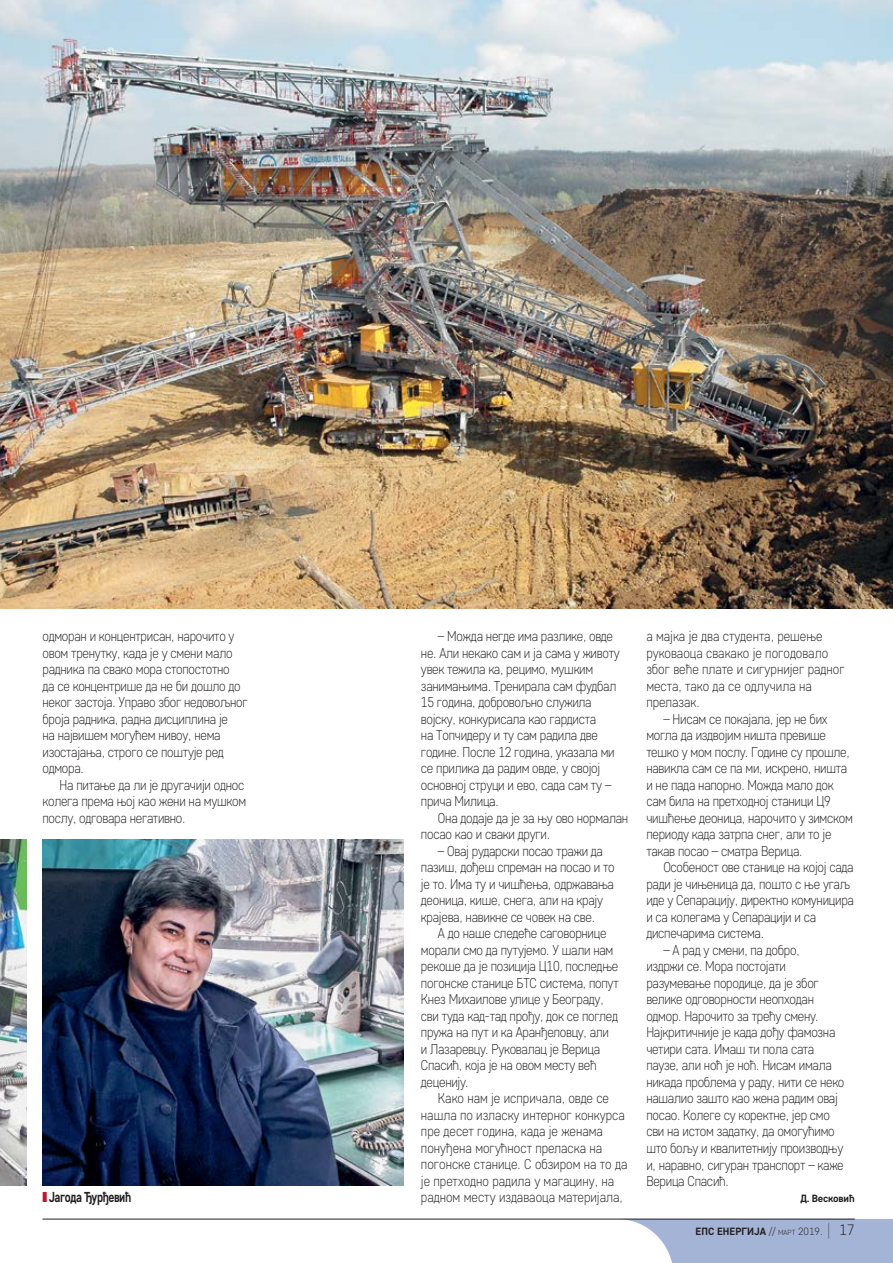
<style>
.page{position:relative;width:893px;height:1263px;background:#fff}
.page>*{position:absolute;margin:0;border:0;box-sizing:border-box;transform-origin:0 0}
.t1{font:700 14.4px "Core Sans D55";letter-spacing:-.035em;color:#231f20;scale:.8 1}
.t2{font:300 14.25px/16.5px "Core Sans D25";letter-spacing:-.02em;color:#231f20;scale:.9 1}
.t3{font:300 14.25px/16.5px "Core Sans D25";color:#231f20;scale:.9 1}
.t4{font:700 10.5px "Core Sans D55";color:#231f20}
.s1{color:#c4122f}
.s2{font-family:"Core Sans D25";font-weight:300}
.s3{font-family:"Core Sans D25";font-weight:300;font-size:7.35px}
.s4{font-family:"Core Sans D15";font-weight:100;font-size:18px}
.s5{font-family:"Core Sans D25";font-weight:300;font-size:15px}
</style>
<div class="page">
<svg style="left:628px;top:1219px;width:265px;height:44px;background:#aebcda"></svg>
<hr style="left:43px;top:1219px;width:812px;height:1px;background:#231f20">
<img style="left:0;top:839px;width:26px;height:347px">
<img style="left:43px;top:839px;width:361px;height:347px">
<img style="left:0;top:0;width:893px;height:608px">
<p class="t2" style="left:43px;top:628px;width:230px">одморан и концентрисан, нарочито у овом тренутку, када је у смени мало радника па свако мора стопостотно<br>да се концентрише да не би дошло до неког застоја. Управо због недовољног броја радника, радна дисциплина је<br>на највишем могућем нивоу, нема изостајања, строго се поштује ред одмора.</p>
<p class="t2" style="left:43px;top:776px;width:228px;text-indent:17px">На питање да ли је другачији однос колега према њој као жени на мушком послу, одговара негативно.</p>
<p class="t1" style="left:43px;top:1188px;width:112px"><span class="s1">❚</span> Јагода Ђурђевић</p>
<p class="t2" style="left:421px;top:628px;width:223px;text-indent:17px">– Можда негде има разлике, овде не. Али некако сам и ја сама у животу увек тежила ка, рецимо, мушким занимањима. Тренирала сам фудбал<br>15 година, добровољно служила војску, конкурисала као гардиста<br>на Топчидеру и ту сам радила две године. После 12 година, указала ми се прилика да радим овде, у својој основној струци и ево, сада сам ту – прича Милица.</p>
<p class="t2" style="left:421px;top:809px;width:232px;text-indent:17px">Она додаје да је за њу ово нормалан посао као и сваки други.</p>
<p class="t2" style="left:421px;top:842px;width:217px;text-indent:17px">– Овај рударски посао тражи да пазиш, дођеш спреман на посао и то је то. Има ту и чишћења, одржавања деоница, кише, снега, али на крају крајева, навикне се човек на све.</p>
<p class="t2" style="left:421px;top:925px;width:221px;text-indent:17px">А до наше следеће саговорнице морали смо да путујемо. У шали нам рекоше да је позиција Ц10, последње погонске станице БТС система, попут<br>Кнез Михаилове улице у Београду, сви туда кад-тад прођу, док се поглед пружа на пут и ка Аранђеловцу, али и Лазаревцу. Руковалац је Верица<br>Спасић, која је на овом месту већ деценију.</p>
<p class="t3" style="left:421px;top:1090px;width:231px;text-indent:17px">Како нам је испричала, овде се нашла по изласку интерног конкурса пре десет година, када је женама понуђена могућност преласка на погонске станице. С обзиром на то да је претходно радила у магацину, на радном месту издаваоца материјала,</p>
<p class="t3" style="left:646px;top:628px;width:222px">а мајка је два студента, решење руковаоца свакако је погодовало због веће плате и сигурнијег радног места, тако да се одлучила на прелазак.</p>
<p class="t2" style="left:646px;top:710px;width:231px;text-indent:17px">– Нисам се покајала, јер не бих могла да издвојим ништа превише тешко у мом послу. Године су прошле, навикла сам се па ми, искрено, ништа и не пада напорно. Можда мало док сам била на претходној станици Ц9 чишћење деоница, нарочито у зимском периоду када затрпа снег, али то је такав посао – сматра Верица.</p>
<p class="t2" style="left:646px;top:859px;width:232px;text-indent:17px">Особеност ове станице на којој сада ради је чињеница да, пошто с ње угаљ иде у Сепарацију, директно комуницира и са колегама у Сепарацији и са диспечарима система.</p>
<p class="t2" style="left:646px;top:941px;width:222px;text-indent:17px">– А рад у смени, па добро,<br>издржи се. Мора постојати разумевање породице, да је због велике одговорности неопходан одмор. Нарочито за трећу смену.<br>Најкритичније је када дођу фамозна четири сата. Имаш ти пола сата паузе, али ноћ је ноћ. Нисам имала никада проблема у раду, нити се неко нашалио зашто као жена радим овај посао. Колеге су коректне, јер смо сви на истом задатку, да омогућимо што бољу и квалитетнију производњу и, наравно, сигуран транспорт – каже<br>Верица Спасић.</p>
<p class="t4" style="left:800px;top:1192px;width:56px">Д. Весковић</p>
<p class="t4" style="left:696px;top:1225px;width:161px">ЕПС ЕНЕРГИЈА <span class="s2">//</span> <span class="s3">март</span> <span class="s2">2019.</span> <span class="s4">|</span> <span class="s5">17</span></p>
</div>
